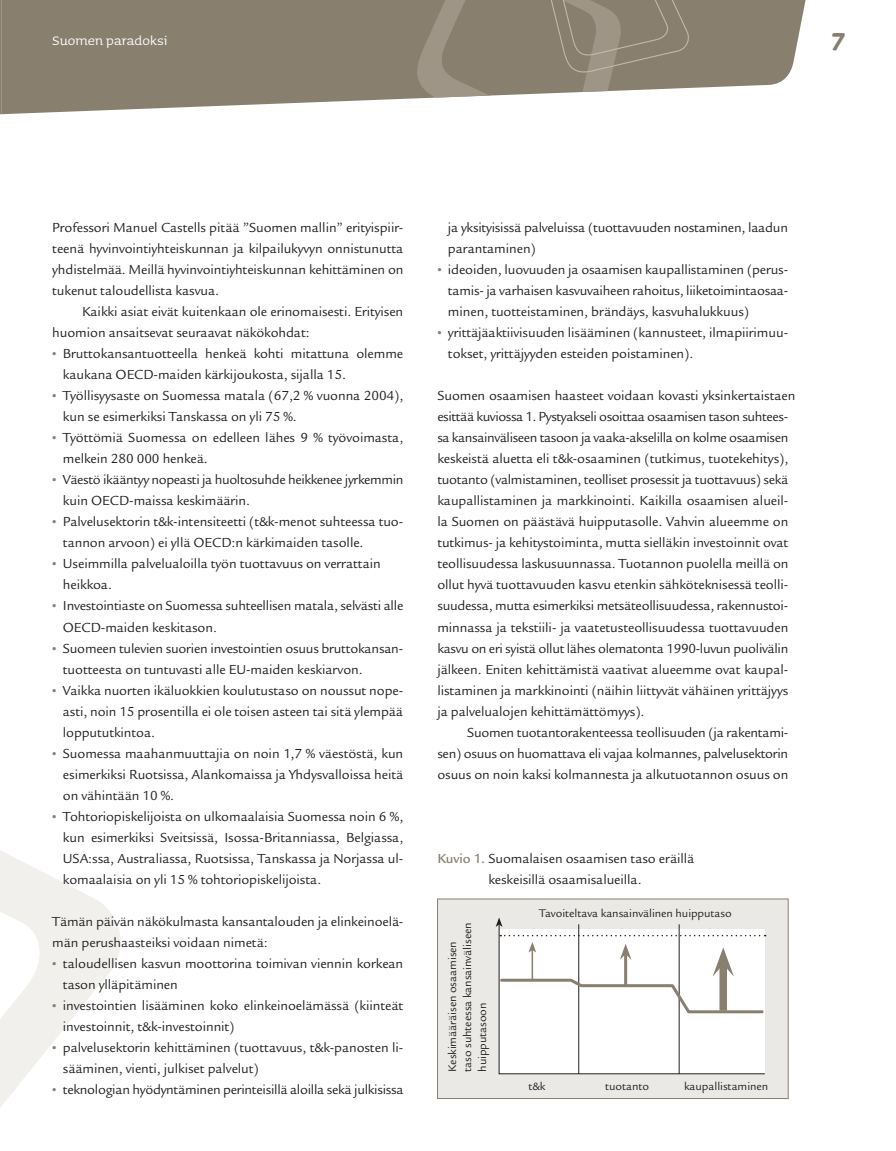
<style>
.page{position:relative;width:896px;height:1151px;background:#fff}
.page>*{position:absolute;margin:0;border:0;box-sizing:border-box;transform-origin:0 0}
.t1{font:italic 700 31.5px "Sauna";color:#887f6f}
.t2{font:16.5px "Sauna";letter-spacing:.005em;color:#fff}
.t3{font:14.25px/21px "Legacy Sans";letter-spacing:-.005em;color:#231f20}
.t4{font:14.25px/21px "Legacy Sans";letter-spacing:-.025em;color:#231f20}
.t5{font:12px/15px "Legacy Sans";letter-spacing:-.005em;color:#231f20}
.s1{font-weight:900;font-size:15px;color:#887f6f}
.s2{font-weight:500;color:#887f6f}
</style>
<div class="page">
<svg style="left:2px;top:0;width:804px;height:115px;background:#978f81"></svg>
<svg style="left:412px;top:0;width:297px;height:114px"></svg>
<svg style="left:2px;top:851px;width:119px;height:254px;fill:#f1f0ed"></svg>
<div style="left:437px;top:899px;width:351px;height:199px;background:#ebe9e5"></div>
<svg style="left:495px;top:917px;width:270px;height:157px;background:#f6f5f4"></svg>
<svg style="left:0;top:0;width:2px;height:115px"></svg>
<svg style="left:0;top:850px;width:2px;height:257px"></svg>
<p class="t2" style="left:52px;top:32px;width:117px">Suomen paradoksi</p>
<h1 class="t1" style="left:831px;top:20px;width:15px">7</h1>
<p class="t3" style="left:52px;top:217px;width:352px;text-align:justify">Professori Manuel Castells pitää ”Suomen mallin” erityispiir&shy;teenä hyvinvointiyhteiskunnan ja kilpailukyvyn onnistunutta yhdistelmää. Meillä hyvinvointiyhteiskunnan kehittäminen on tukenut taloudellista kasvua.</p>
<p class="t3" style="left:52px;top:301px;width:352px;text-indent:30px">Kaikki asiat eivät kuitenkaan ole erinomaisesti. Erityisen huomion ansaitsevat seuraavat näkökohdat:</p>
<p class="t3" style="left:63px;top:343px;width:342px;text-indent:-11px"><span class="s1">•</span> Bruttokansantuotteella henkeä kohti mitattuna olemme kaukana OECD-maiden kärkijoukosta, sijalla 15.</p>
<p class="t3" style="left:63px;top:385px;width:342px;text-indent:-11px"><span class="s1">•</span> Työllisyysaste on Suomessa matala (67,2 % vuonna 2004), kun se esimerkiksi Tanskassa on yli 75 %.</p>
<p class="t3" style="left:63px;top:427px;width:342px;text-indent:-11px"><span class="s1">•</span> Työttömiä Suomessa on edelleen lähes 9 % työvoimasta, melkein 280 000 henkeä.</p>
<p class="t4" style="left:63px;top:469px;width:342px;text-indent:-11px"><span class="s1">•</span> Väestö ikääntyy nopeasti ja huoltosuhde heikkenee jyrkemmin kuin OECD-maissa keskimäärin.</p>
<p class="t3" style="left:63px;top:511px;width:342px;text-indent:-11px"><span class="s1">•</span> Palvelusektorin t&amp;k-intensiteetti (t&amp;k-menot suhteessa tuo&shy;tannon arvoon) ei yllä OECD:n kärkimaiden tasolle.</p>
<p class="t3" style="left:63px;top:553px;width:319px;text-indent:-11px"><span class="s1">•</span> Useimmilla palvelualoilla työn tuottavuus on verrattain heikkoa.</p>
<p class="t3" style="left:63px;top:595px;width:342px;text-indent:-11px"><span class="s1">•</span> Investointiaste on Suomessa suhteellisen matala, selvästi alle<br>OECD-maiden keskitason.</p>
<p class="t3" style="left:63px;top:637px;width:342px;text-indent:-11px"><span class="s1">•</span> Suomeen tulevien suorien investointien osuus bruttokansan&shy;tuotteesta on tuntuvasti alle EU-maiden keskiarvon.</p>
<p class="t3" style="left:63px;top:679px;width:342px;text-align:justify;text-indent:-11px"><span class="s1">•</span> Vaikka nuorten ikäluokkien koulutustaso on noussut nope&shy;asti, noin 15 prosentilla ei ole toisen asteen tai sitä ylempää loppututkintoa.</p>
<p class="t3" style="left:63px;top:742px;width:342px;text-align:justify;text-indent:-11px"><span class="s1">•</span> Suomessa maahanmuuttajia on noin 1,7 % väestöstä, kun esimerkiksi Ruotsissa, Alankomaissa ja Yhdysvalloissa heitä on vähintään 10 %.</p>
<p class="t3" style="left:63px;top:805px;width:342px;text-align:justify;text-indent:-11px"><span class="s1">•</span> Tohtoriopiskelijoista on ulkomaalaisia Suomessa noin 6 %, kun esimerkiksi Sveitsissä, Isossa-Britanniassa, Belgiassa, USA:ssa, Australiassa, Ruotsissa, Tanskassa ja Norjassa ul&shy;komaalaisia on yli 15 % tohtoriopiskelijoista.</p>
<p class="t3" style="left:52px;top:910px;width:352px">Tämän päivän näkökulmasta kansantalouden ja elinkeinoelä&shy;män perushaasteiksi voidaan nimetä:</p>
<p class="t3" style="left:63px;top:952px;width:342px;text-indent:-11px"><span class="s1">•</span> taloudellisen kasvun moottorina toimivan viennin korkean tason ylläpitäminen</p>
<p class="t3" style="left:63px;top:994px;width:342px;text-indent:-11px"><span class="s1">•</span> investointien lisääminen koko elinkeinoelämässä (kiinteät investoinnit, t&amp;k-investoinnit)</p>
<p class="t3" style="left:63px;top:1036px;width:342px;text-indent:-11px"><span class="s1">•</span> palvelusektorin kehittäminen (tuottavuus, t&amp;k-panosten li&shy;sääminen, vienti, julkiset palvelut)</p>
<p class="t3" style="left:52px;top:1078px;width:353px"><span class="s1">•</span> teknologian hyödyntäminen perinteisillä aloilla sekä julkisissa</p>
<p class="t3" style="left:448px;top:217px;width:341px">ja yksityisissä palveluissa (tuottavuuden nostaminen, laadun parantaminen)</p>
<p class="t3" style="left:448px;top:259px;width:342px;text-align:justify;text-indent:-11px"><span class="s1">•</span> ideoiden, luovuuden ja osaamisen kaupallistaminen (perus&shy;tamis- ja varhaisen kasvuvaiheen rahoitus, liiketoimintaosaa&shy;minen, tuotteistaminen, brändäys, kasvuhalukkuus)</p>
<p class="t3" style="left:448px;top:322px;width:342px;text-indent:-11px"><span class="s1">•</span> yrittäjäaktiivisuuden lisääminen (kannusteet, ilmapiirimuu&shy;tokset, yrittäjyyden esteiden poistaminen).</p>
<p class="t3" style="left:437px;top:385px;width:359px">Suomen osaamisen haasteet voidaan kovasti yksinkertaistaen</p>
<p class="t3" style="left:437px;top:406px;width:352px;text-align:justify">esittää kuviossa 1. Pystyakseli osoittaa osaamisen tason suhtees&shy;sa kansainväliseen tasoon ja vaaka-akselilla on kolme osaamisen keskeistä aluetta eli t&amp;k-osaaminen (tutkimus, tuotekehitys), tuotanto (valmistaminen, teolliset prosessit ja tuottavuus) sekä kaupallistaminen ja markkinointi. Kaikilla osaamisen alueil&shy;la Suomen on päästävä huipputasolle. Vahvin alueemme on tutkimus- ja kehitystoiminta, mutta sielläkin investoinnit ovat teollisuudessa laskusuunnassa. Tuotannon puolella meillä on ollut hyvä tuottavuuden kasvu etenkin sähköteknisessä teolli&shy;suudessa, mutta esimerkiksi metsäteollisuudessa, rakennustoi&shy;minnassa ja tekstiili- ja vaatetusteollisuudessa tuottavuuden kasvu on eri syistä ollut lähes olematonta 1990-luvun puolivälin jälkeen. Eniten kehittämistä vaativat alueemme ovat kaupal&shy;listaminen ja markkinointi (näihin liittyvät vähäinen yrittäjyys ja palvelualojen kehittämättömyys).</p>
<p class="t3" style="left:437px;top:721px;width:352px;text-align:justify;text-indent:30px">Suomen tuotantorakenteessa teollisuuden (ja rakentami&shy;sen) osuus on huomattava eli vajaa kolmannes, palvelusektorin osuus on noin kaksi kolmannesta ja alkutuotannon osuus on</p>
<p class="t3" style="left:437px;top:847px;width:258px;text-align:center"><span class="s2">Kuvio 1.</span> Suomalaisen osaamisen taso eräillä keskeisillä osaamisalueilla.</p>
<p class="t5" style="left:445px;top:1071px;width:151px;rotate:-90deg">Keskimääräisen osaamisen taso suhteessa kansainväliseen huipputasoon</p>
<p class="t5" style="left:539px;top:905px;width:194px">Tavoiteltava kansainvälinen huipputaso</p>
<p class="t5" style="left:528px;top:1078px;width:18px">t&amp;k</p>
<p class="t5" style="left:605px;top:1078px;width:45px">tuotanto</p>
<p class="t5" style="left:684px;top:1078px;width:86px">kaupallistaminen</p>
</div>
